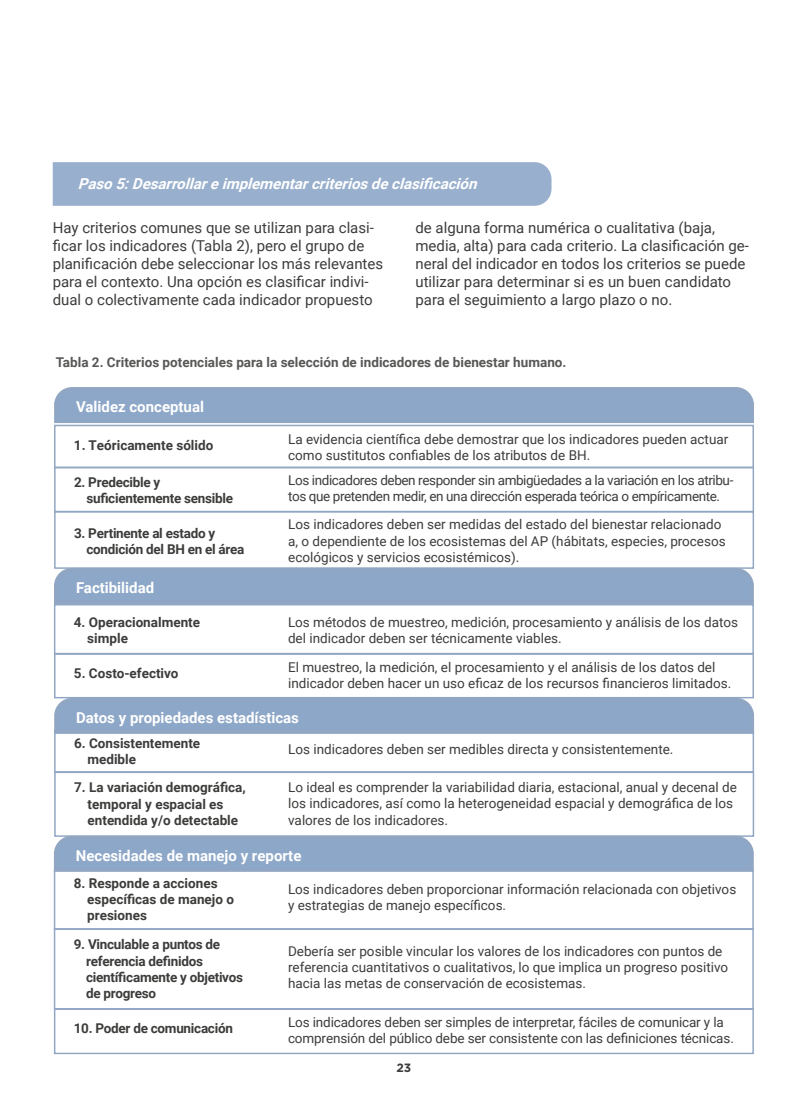
<style>
.page{position:relative;width:808px;height:1106px;background:#fff}
.page>*{position:absolute;margin:0;border:0;box-sizing:border-box;transform-origin:0 0}
.t1{font:15px/18px "Roboto";color:#3c3c3b}
.t2{font:700 15px "Roboto";color:#fff}
.t3{font:italic 700 15px "Roboto";color:#fff}
.t4{font:13.5px/16.2px "Roboto";color:#3c3c3b}
.t5{font:700 13.5px/16.2px "Roboto";color:#3c3c3b}
.t6{font:700 13.5px/16.2px "Roboto";letter-spacing:-.02em;color:#3c3c3b}
.t7{font:13.5px/16.2px "Roboto";letter-spacing:-.03em;color:#3c3c3b}
.t8{font:700 13.5px "Roboto";color:#575756}
.t9{font:700 12px "Gotham";color:#3c3c3b}
</style>
<div class="page">
<div style="left:54px;top:387px;width:700px;height:36px;background:#8da7c8"></div>
<div style="left:54px;top:425px;width:700px;height:43px;border:2px solid #92a7c4"></div>
<div style="left:54px;top:466px;width:700px;height:46px;border:2px solid #92a7c4"></div>
<div style="left:54px;top:511px;width:700px;height:58px;border:2px solid #92a7c4"></div>
<div style="left:54px;top:566px;width:700px;height:38px;background:#8da7c8"></div>
<div style="left:54px;top:604px;width:700px;height:50px;border:2px solid #92a7c4"></div>
<div style="left:54px;top:653px;width:700px;height:45px;border:2px solid #92a7c4"></div>
<div style="left:54px;top:696px;width:701px;height:38px;background:#8da7c8"></div>
<div style="left:54px;top:730px;width:700px;height:42px;border:2px solid #92a7c4"></div>
<div style="left:54px;top:771px;width:700px;height:65px;border:2px solid #92a7c4"></div>
<svg style="left:53px;top:834px;width:702px;height:39px;background:#95adcb"></svg>
<div style="left:54px;top:869px;width:700px;height:61px;border:2px solid #92a7c4"></div>
<div style="left:54px;top:1008px;width:700px;height:46px;border:2px solid #92a7c4"></div>
<div style="left:54px;top:928px;width:700px;height:81px;border:2px solid #92a7c4"></div>
<div style="left:53px;top:162px;width:498px;height:44px;background:#98afcd"></div>
<p class="t3" style="left:78px;top:173px;width:405px">Paso5:Desarrollareimplementarcriteriosdeclasificación</p>
<p class="t1" style="left:53px;top:218px;width:332px">Hay criterios comunes que se utilizan para clasi&shy;ficar los indicadores (Tabla 2), pero el grupo de planificación debe seleccionar los más relevantes para el contexto. Una opción es clasificar indivi&shy;dual o colectivamente cada indicador propuesto</p>
<p class="t1" style="left:415px;top:218px;width:335px">de alguna forma numérica o cualitativa (baja, media, alta) para cada criterio. La clasificación ge&shy;neral del indicador en todos los criterios se puede utilizar para determinar si es un buen candidato para el seguimiento a largo plazo o no.</p>
<p class="t8" style="left:56px;top:353px;width:512px">Tabla 2. Criterios potenciales para la selección de indicadores de bienestar humano.</p>
<p class="t2" style="left:76px;top:396px;width:129px">Validez conceptual</p>
<p class="t5" style="left:74px;top:437px;width:141px">1. Teóricamente sólido</p>
<p class="t4" style="left:288px;top:430px;width:442px">La evidencia científica debe demostrar que los indicadores pueden actuar como sustitutos confiables de los atributos de BH.</p>
<p class="t6" style="left:86px;top:473px;width:148px;text-indent:-12px">2. Predecible y suficientemente sensible</p>
<p class="t7" style="left:288px;top:471px;width:447px">Los indicadores deben responder sin ambigüedades a la variación en los atribu&shy;tos que pretenden medir, en una dirección esperada teórica o empíricamente.</p>
<p class="t6" style="left:86px;top:524px;width:160px;text-indent:-12px">3. Pertinente al estado y condición del BH en el área</p>
<p class="t4" style="left:288px;top:516px;width:439px">Los indicadores deben ser medidas del estado del bienestar relacionado a, o dependiente de los ecosistemas del AP (hábitats, especies, procesos ecológicos y servicios ecosistémicos).</p>
<p class="t2" style="left:76px;top:577px;width:80px">Factibilidad</p>
<p class="t5" style="left:87px;top:613px;width:114px;text-indent:-13px">4. Operacionalmente simple</p>
<p class="t4" style="left:288px;top:613px;width:452px">Los métodos de muestreo, medición, procesamiento y análisis de los datos del indicador deben ser técnicamente viables.</p>
<p class="t5" style="left:74px;top:664px;width:106px">5. Costo-efectivo</p>
<p class="t4" style="left:288px;top:658px;width:445px">El muestreo, la medición, el procesamiento y el análisis de los datos del indicador deben hacer un uso eficaz de los recursos financieros limitados.</p>
<p class="t2" style="left:76px;top:707px;width:224px">Datos y propiedades estadísticas</p>
<p class="t5" style="left:87px;top:734px;width:114px;text-indent:-13px">6. Consistentemente medible</p>
<p class="t4" style="left:288px;top:741px;width:387px">Los indicadores deben ser medibles directa y consistentemente.</p>
<p class="t5" style="left:88px;top:779px;width:160px;text-indent:-13px">7. La variación demográfica, temporal y espacial es entendida y/o detectable</p>
<p class="t4" style="left:288px;top:779px;width:450px">Lo ideal es comprender la variabilidad diaria, estacional, anual y decenal de los indicadores, así como la heterogeneidad espacial y demográfica de los valores de los indicadores.</p>
<p class="t2" style="left:76px;top:845px;width:227px">Necesidades de manejo y reporte</p>
<p class="t5" style="left:87px;top:874px;width:148px;text-indent:-13px">8. Responde a acciones específicas de manejo o presiones</p>
<p class="t4" style="left:288px;top:880px;width:450px">Los indicadores deben proporcionar información relacionada con objetivos y estrategias de manejo específicos.</p>
<p class="t6" style="left:86px;top:936px;width:158px;text-indent:-12px">9. Vinculable a puntos de referencia definidos científicamente y objetivos de progreso</p>
<p class="t4" style="left:288px;top:942px;width:442px">Debería ser posible vincular los valores de los indicadores con puntos de referencia cuantitativos o cualitativos, lo que implica un progreso positivo hacia las metas de conservación de ecosistemas.</p>
<p class="t6" style="left:74px;top:1019px;width:161px">10. Poder de comunicación</p>
<p class="t4" style="left:288px;top:1013px;width:447px">Los indicadores deben ser simples de interpretar, fáciles de comunicar y la comprensión del público debe ser consistente con las definiciones técnicas.</p>
<p class="t9" style="left:396px;top:1061px;width:16px">23</p>
</div>
